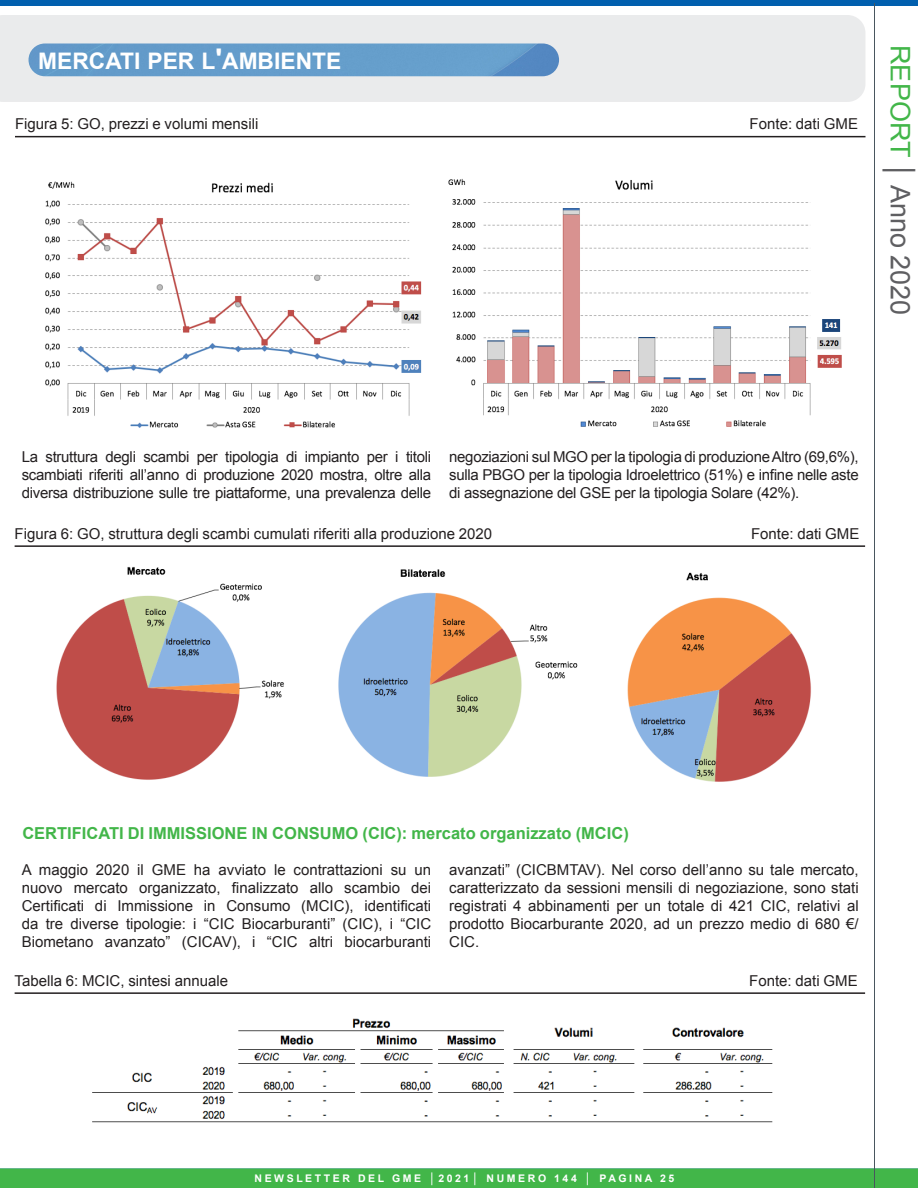
<style>
.page{position:relative;width:918px;height:1188px;background:#fff}
.page>*{position:absolute;margin:0;border:0;box-sizing:border-box;transform-origin:0 0}
.titolo_arancio_più_p{font:27px "Arial";color:#5f5f62}
.t1{font:22.8px "Arial Bold MT SC800";color:#fff}
.didascalia{font:700 16.5px "Arial";color:#42b649}
.sottolineato{font:15px/18px "Arial";color:#231f20;text-align:justify}
.t2{font:10.5px "Arial Bold MT SC800";letter-spacing:.245em;color:#fff}
.s1{font-size:28.5px}
.s2{color:#42b649}
</style>
<div class="page">
<div style="left:0;top:1168px;width:918px;height:20px;background:#42b649"></div>
<div style="left:0;top:15px;width:865px;height:87px;background:#eaebec"></div>
<img style="left:28px;top:44px;width:531px;height:32px;border-radius:16px">
<div style="left:0;top:0;width:918px;height:6px;background:#015fae"></div>
<hr style="left:874px;top:3px;width:1px;height:1185px;background:#49565e">
<hr style="left:15px;top:136px;width:851px;height:1px;background:#231f20">
<img style="left:45px;top:179px;width:797px;height:249px">
<hr style="left:15px;top:545px;width:850px;height:2px;background:#231f20">
<img style="left:56px;top:567px;width:755px;height:215px">
<hr style="left:15px;top:992px;width:850px;height:2px;background:#231f20">
<img style="left:92px;top:1018px;width:681px;height:105px">
<p class="t1" style="left:38px;top:46px;width:16px">MERCATI</p>
<p class="t1" style="left:148px;top:46px;width:17px">PER</p>
<p class="t1" style="left:202px;top:46px;width:126px">L<span class="s1">'</span>AM BIENTE</p>
<p class="titolo_arancio_più_p" style="left:918px;top:45px;width:272px;rotate:90deg"><span class="s2">REPORT</span> │ Anno 2020</p>
<p class="sottolineato" style="left:15px;top:115px;width:245px">Figura 5: GO, prezzi e volumi mensili</p>
<p class="sottolineato" style="left:750px;top:115px;width:110px">Fonte: dati GME</p>
<p class="sottolineato" style="left:22px;top:448px;width:411px">La struttura degli scambi per tipologia di impianto per i titoli scambiati riferiti all’anno di produzione 2020 mostra, oltre alla diversa distribuzione sulle tre piattaforme, una prevalenza delle</p>
<p class="sottolineato" style="left:449px;top:448px;width:411px">negoziazioni sul MGO per la tipologia di produzione Altro (69,6%), sulla PBGO per la tipologia Idroelettrico (51%) e infine nelle aste di assegnazione del GSE per la tipologia Solare (42%).</p>
<p class="sottolineato" style="left:15px;top:525px;width:479px">Figura 6: GO, struttura degli scambi cumulati riferiti alla produzione 2020</p>
<p class="sottolineato" style="left:751px;top:525px;width:110px">Fonte: dati GME</p>
<p class="didascalia" style="left:22px;top:822px;width:608px">CERTIFICATI DI IMMISSIONE IN CONSUMO (CIC): mercato organizzato (MCIC)</p>
<p class="sottolineato" style="left:22px;top:861px;width:411px">A maggio 2020 il GME ha avviato le contrattazioni su un nuovo mercato organizzato, finalizzato allo scambio dei Certificati di Immissione in Consumo (MCIC), identificati da tre diverse tipologie: i “CIC Biocarburanti” (CIC), i “CIC Biometano avanzato” (CICAV), i “CIC altri biocarburanti</p>
<p class="sottolineato" style="left:449px;top:861px;width:411px">avanzati” (CICBMTAV). Nel corso dell’anno su tale mercato, caratterizzato da sessioni mensili di negoziazione, sono stati registrati 4 abbinamenti per un totale di 421 CIC, relativi al prodotto Biocarburante 2020, ad un prezzo medio di 680 €/ CIC.</p>
<p class="sottolineato" style="left:15px;top:972px;width:215px">Tabella 6: MCIC, sintesi annuale</p>
<p class="sottolineato" style="left:749px;top:972px;width:110px">Fonte: dati GME</p>
<p class="t2" style="left:255px;top:1171px;width:421px">N EWSL ETTER DEL GME │2021│ NU MERO 144 │ PAGIN A 25</p>
</div>
